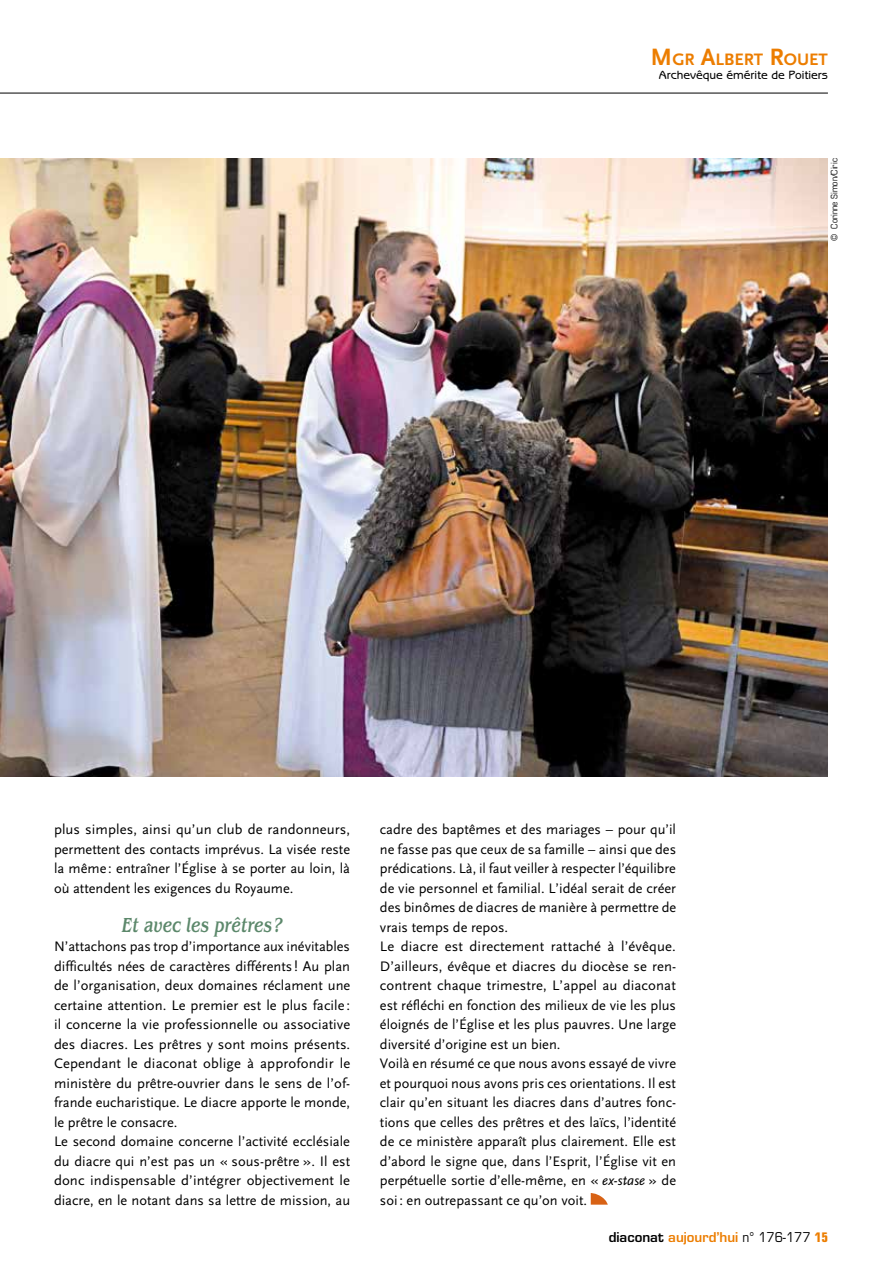
<style>
.page{position:relative;width:893px;height:1263px;background:#fff}
.page>*{position:absolute;margin:0;border:0;box-sizing:border-box;transform-origin:0 0}
.t1{font:italic 500 21px "Benguiat";color:#5c886b;scale:.75 1}
.t2{font:700 17.4px "Scala Sans";color:#ec7d00}
.t3{font:14.4px/19.5px "Scala Sans";color:#000}
.t4{font:600 13.2px "Eurostile";color:#ec7d00}
.t5{font:500 12px "Benguiat Gothic";color:#000}
.t6{font:condensed 9px "Eurostile";color:#000}
.s1{font-size:24.75px}
.s2{font-style:italic}
.s3{color:#000}
.s4{font-weight:400;color:#000}
.s5{font-weight:700;font-stretch:condensed}
</style>
<div class="page">
<hr style="left:0;top:93px;width:828px;height:1px;background:#000">
<svg style="left:591px;top:1193px;width:17px;height:12px"></svg>
<img style="left:0;top:159px;width:828px;height:618px">
<p class="t2" style="left:651px;top:50px;width:179px"><span class="s1">M</span>GR <span class="s1">A</span>LBERT <span class="s1">R</span>OUET</p>
<p class="t5" style="left:659px;top:68px;width:171px">Archevêque émérite de Poitiers</p>
<p class="t6" style="left:829px;top:241px;width:84px;rotate:-90deg">© Corinne Simon/Ciric</p>
<p class="t3" style="left:54px;top:820px;width:298px;text-align:justify">plus simples, ainsi qu’un club de randonneurs, permettent des contacts imprévus. La visée reste la même : entraîner l’Église à se porter au loin, là où attendent les exigences du Royaume.</p>
<h1 class="t1" style="left:122px;top:913px;width:216px">Et avec les prêtres?</h1>
<p class="t3" style="left:54px;top:937px;width:298px">N’attachons pas trop d’importance aux inévitables difficultés nées de caractères différents ! Au plan de l’organisation, deux domaines réclament une certaine attention. Le premier est le plus facile : il concerne la vie professionnelle ou associative des diacres. Les prêtres y sont moins présents.<br>Cependant le diaconat oblige à approfondir le ministère du prêtre-ouvrier dans le sens de l’of&shy;frande eucharistique. Le diacre apporte le monde, le prêtre le consacre.<br>Le second domaine concerne l’activité ecclésiale du diacre qui n’est pas un « sous-prêtre ». Il est donc indispensable d’intégrer objectivement le diacre, en le notant dans sa lettre de mission, au</p>
<p class="t3" style="left:380px;top:820px;width:298px">cadre des baptêmes et des mariages – pour qu’il ne fasse pas que ceux de sa famille – ainsi que des prédications. Là, il faut veiller à respecter l’équilibre de vie personnel et familial. L’idéal serait de créer des binômes de diacres de manière à permettre de vrais temps de repos.<br>Le diacre est directement rattaché à l’évêque.<br>D’ailleurs, évêque et diacres du diocèse se ren&shy;contrent chaque trimestre, L’appel au diaconat est réfléchi en fonction des milieux de vie les plus éloignés de l’Église et les plus pauvres. Une large diversité d’origine est un bien.<br>Voilà en résumé ce que nous avons essayé de vivre et pourquoi nous avons pris ces orientations. Il est clair qu’en situant les diacres dans d’autres fonc&shy;tions que celles des prêtres et des laïcs, l’identité de ce ministère apparaît plus clairement. Elle est d’abord le signe que, dans l’Esprit, l’Église vit en perpétuelle sortie d’elle-même, en « <span class="s2">ex-stase</span> » de soi: en outrepassant ce qu’on voit.</p>
<p class="t4" style="left:609px;top:1229px;width:221px"><span class="s3">diaconat</span> aujourd’hui <span class="s4">n° 176-177</span> <span class="s5">15</span></p>
</div>
